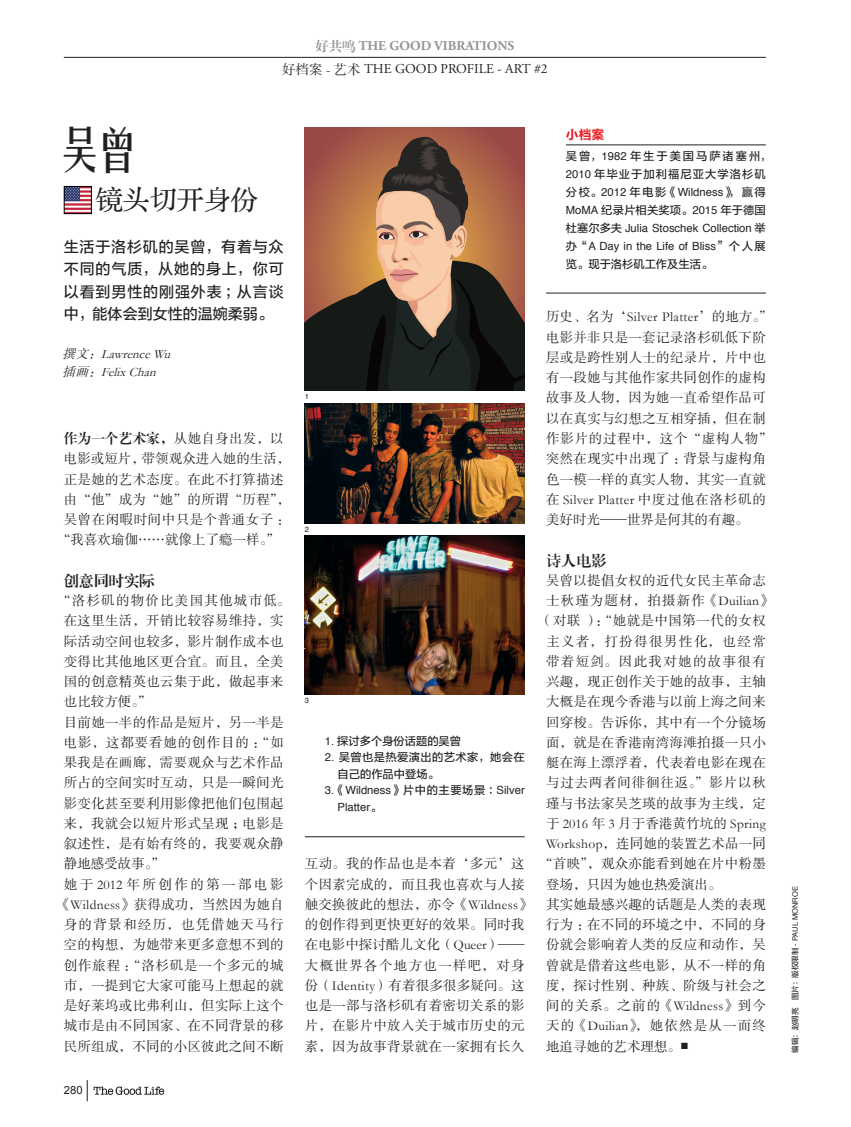
<style>
.page{position:relative;width:851px;height:1127px;background:#fff}
.page>*{position:absolute;margin:0;border:0;box-sizing:border-box;transform-origin:0 0}
.大标{font:48px "FZYTK GBK1 0";color:#231f20}
.副标题{font:27px "FZS3 K GBK1 0";color:#231f20}
.引言{font:15px/22.5px "FZLTZHUNHK GBK1 0";letter-spacing:.055em;color:#231f20;text-align:justify}
.小标{font:15px "FZXBSK GBK1 0";letter-spacing:.01em;color:#231f20}
.正文{font:13.5px/20.2px "FZSSK GBK1 0";letter-spacing:.02em;color:#231f20}
.正文-2{font:13.5px "FZSSK GBK1 0";color:#231f20}
.t1{font:13.5px/23.2px "Adobe Garamond Pro";color:#231f20;text-align:center}
.正文-3{font:13.5px "Garamond";letter-spacing:.025em;color:#231f20}
.正文-4{font:13.5px "FZSSK GBK1 0";letter-spacing:.085em;color:#231f20}
.正文-5{font:13.5px "FZXBSK GBK1 0";letter-spacing:.02em;color:#231f20}
.正文-6{font:13.5px "FZSSK GBK1 0";letter-spacing:.06em;color:#231f20}
.正文-7{font:13.5px "FZSSK GBK1 0";letter-spacing:.105em;color:#231f20}
.正文-8{font:13.5px "FZSSK GBK1 0";letter-spacing:.1em;color:#231f20}
.署名{font:italic 12.75px "Garamond";color:#231f20}
.box标题{font:12.75px "FZLTCHK GBK1 0";color:#ee1d23}
.box文{font:11.25px/18px "FZLTZHUNHK GBK1 0";letter-spacing:.095em;color:#231f20}
.图说{font:11.25px/16.5px "Helvetica";color:#231f20}
.图说-2{font:11.25px/16.5px "FZLTZHUNHK GBK1 0";letter-spacing:.035em;color:#231f20}
.图说-3{font:11.25px "FZLTZHUNHK GBK1 0";color:#231f20}
.t2{font:11.25px "Arial";color:#231f20}
.图片注明侧标{font:7.5px "FZLTZHUNHK GBK1 0";color:#231f20}
.图片数字标{font:7.5px "Helvetica";color:#231f20}
.s1{font-family:"FZXBSK GBK1 0";color:#939598}
.s2{font-weight:700;color:#939598}
.s3{font-family:"FZSSK GBK1 0"}
.s4{font-family:"Garamond"}
.s5{font-family:"Helvetica"}
.s6{font-family:"FZLTZHUNHK GBK1 0"}
</style>
<div class="page">
<svg style="left:87px;top:1080px;width:1px;height:21px"></svg>
<svg style="left:94px;top:1086px;width:70px;height:9px"></svg>
<hr style="left:64px;top:57px;width:701px;height:1px;background:#231f20">
<img style="left:66px;top:188px;width:24px;height:24px">
<div style="left:64px;top:186px;width:28px;height:28px;border:1px solid #000"></div>
<hr style="left:305px;top:836px;width:219px;height:1px;background:#231f20">
<hr style="left:546px;top:293px;width:219px;height:1px;background:#231f20">
<div style="left:305px;top:128px;width:219px;height:263px;background:linear-gradient(to right,#a15248,#a25248)"></div>
<svg style="left:305px;top:136px;width:219px;height:255px;background:#775440"></svg>
<hr style="left:566px;top:145px;width:199px;height:1px;background:#231f20">
<img style="left:305px;top:404px;width:219px;height:119px">
<img style="left:305px;top:535px;width:219px;height:160px">
<p class="t1" style="left:282px;top:35px;width:267px"><span class="s1">好共鸣</span> <span class="s2">THE GOOD VIBRATIONS<br></span><span class="s3">好档案</span> <span class="s4">-</span> <span class="s3">艺术</span> THE GOOD PROFILE - ART #2</p>
<p class="大标" style="left:56px;top:122px;width:87px">吴曾</p>
<p class="副标题" style="left:96px;top:186px;width:163px">镜头切开身份</p>
<p class="引言" style="left:64px;top:236px;width:221px">生活于洛杉矶的吴曾，有着与众不同的气质，从她的身上，你可以看到男性的刚强外表；从言谈中，能体会到女性的温婉柔弱。</p>
<p class="署名" style="left:63px;top:346px;width:113px"><span class="s3">撰文：</span>LawrenceWu</p>
<p class="署名" style="left:63px;top:364px;width:98px"><span class="s3">插画：</span>FelixChan</p>
<p class="正文-5" style="left:64px;top:431px;width:221px">作为一个艺术家，<span class="s3">从她自身出发，以</span></p>
<p class="正文-2" style="left:64px;top:452px;width:228px">电影或短片，带领观众进入她的生活，</p>
<p class="正文" style="left:64px;top:469px;width:221px">正是她的艺术态度。在此不打算描述</p>
<p class="正文" style="left:64px;top:490px;width:228px">由“他”成为“她”的所谓“历程”，</p>
<p class="正文" style="left:64px;top:510px;width:228px">吴曾在闲暇时间中只是个普通女子：</p>
<p class="正文-2" style="left:57px;top:533px;width:224px">“我喜欢瑜伽……就像上了瘾一样。”</p>
<p class="小标" style="left:64px;top:572px;width:92px">创意同时实际</p>
<p class="正文" style="left:64px;top:591px;width:228px;text-indent:-7px">“洛杉矶的物价比美国其他城巿低。在这里生活，开销比较容易维持，实际活动空间也较多，影片制作成本也变得比其他地区更合宜。而且，全美国的创意精英也云集于此，做起事来也比较方便。”</p>
<p class="正文" style="left:64px;top:712px;width:221px;text-align:justify">目前她一半的作品是短片，另一半是电影，这都要看她的创作目的：“如果我是在画廊，需要观众与艺术作品所占的空间实时互动，只是一瞬间光影变化甚至要利用影像把他们包围起来，我就会以短片形式呈现；电影是叙述性，是有始有终的，我要观众静静地感受故事。”</p>
<p class="正文" style="left:57px;top:874px;width:228px;text-align:center">她于 <span class="s4">2012</span> 年所创作的第一部电影《<span class="s4">Wildness</span>》获得成功，当然因为她自身的背景和经历，也凭借她天马行空的构想，为她带来更多意想不到的创作旅程：“洛杉矶是一个多元的城巿，一提到它大家可能马上想起的就是好莱坞或比弗利山，但实际上这个城巿是由不同国家、在不同背景的移民所组成，不同的小区彼此之间不断</p>
<p class="t2" style="left:64px;top:1083px;width:20px">280</p>
<p class="图片数字标" style="left:305px;top:391px;width:6px">1</p>
<p class="图片数字标" style="left:305px;top:523px;width:6px">2</p>
<p class="图片数字标" style="left:305px;top:695px;width:6px">3</p>
<p class="图说-3" style="left:325px;top:735px;width:138px"><span class="s5">1.</span> 探讨多个身份话题的吴曾</p>
<p class="图说-2" style="left:337px;top:749px;width:189px;text-indent:-13px"><span class="s5">2.</span> 吴曾也是热爱演出的艺术家，她会在自己的作品中登场。</p>
<p class="图说" style="left:337px;top:782px;width:189px;text-indent:-13px">3.<span class="s6">《</span>Wildness<span class="s6">》片中的主要场景：</span>Silver<br>Platter<span class="s6">。</span></p>
<p class="正文" style="left:305px;top:854px;width:228px">互动。我的作品也是本着‘多元’这个因素完成的，而且我也喜欢与人接触交换彼此的想法，亦令《<span class="s4">Wildness</span>》的创作得到更快更好的效果。同时我在电影中探讨酷儿文化（<span class="s4">Queer</span>）——大概世界各个地方也一样吧，对身份（<span class="s4">Identity</span>）有着很多很多疑问。这也是一部与洛杉矶有着密切关系的影片，在影片中放入关于城巿历史的元素，因为故事背景就在一家拥有长久</p>
<p class="box标题" style="left:566px;top:127px;width:40px">小档案</p>
<p class="box文" style="left:566px;top:147px;width:207px">吴曾，<span class="s5">1982</span> 年生于美国马萨诸塞州，<br><span class="s5">2010</span> 年毕业于加利福尼亚大学洛杉矶分校。<span class="s5">2012</span> 年电影《<span class="s5">Wildness</span>》，赢得<br><span class="s5">MoMA</span> 纪录片相关奖项。<span class="s5">2015</span> 年于德国杜塞尔多夫 <span class="s5">Julia Stoschek Collection</span> 举办“<span class="s5">A Day in the Life of Bliss</span>”个人展览。现于洛杉矶工作及生活。</p>
<p class="正文" style="left:546px;top:307px;width:228px">历史、名为‘<span class="s4">Silver Platter</span>’的地方。”电影并非只是一套记录洛杉矶低下阶层或是跨性别人士的纪录片，片中也有一段她与其他作家共同创作的虚构故事及人物，因为她一直希望作品可以在真实与幻想之互相穿插，但在制作影片的过程中，这个“虚构人物”突然在现实中出现了：背景与虚构角色一模一样的真实人物，其实一直就在 <span class="s4">Silver Platter</span> 中度过他在洛杉矶的美好时光——世界是何其的有趣。</p>
<p class="小标" style="left:546px;top:552px;width:62px">诗人电影</p>
<p class="正文" style="left:546px;top:571px;width:221px">吴曾以提倡女权的近代女民主革命志</p>
<p class="正文-4" style="left:546px;top:593px;width:228px">士秋瑾为题材，拍摄新作《<span class="s4">Duilian</span>》</p>
<p class="正文" style="left:539px;top:611px;width:228px">（对联）：“她就是中国第一代的女权</p>
<p class="正文-7" style="left:546px;top:634px;width:221px">主义者，打扮得很男性化，也经常</p>
<p class="正文-8" style="left:546px;top:654px;width:221px">带着短剑。因此我对她的故事很有</p>
<p class="正文" style="left:546px;top:672px;width:221px">兴趣，现正创作关于她的故事，主轴</p>
<p class="正文" style="left:546px;top:692px;width:221px">大概是在现今香港与以前上海之间来</p>
<p class="正文" style="left:546px;top:712px;width:221px">回穿梭。告诉你，其中有一个分镜场</p>
<p class="正文" style="left:546px;top:733px;width:221px">面，就是在香港南湾海滩拍摄一只小</p>
<p class="正文" style="left:546px;top:753px;width:221px">艇在海上漂浮着，代表着电影在现在</p>
<p class="正文-6" style="left:546px;top:776px;width:221px">与过去两者间徘徊往返。”影片以秋</p>
<p class="正文" style="left:546px;top:793px;width:221px">瑾与书法家吴芝瑛的故事为主线，定</p>
<p class="正文-3" style="left:546px;top:815px;width:221px"><span class="s3">于</span> 2016 <span class="s3">年</span> 3 <span class="s3">月于香港黄竹坑的</span> Spring</p>
<p class="正文" style="left:546px;top:834px;width:221px"><span class="s4">Workshop</span>，连同她的装置艺术品一同</p>
<p class="正文" style="left:539px;top:854px;width:228px">“首映”，观众亦能看到她在片中粉墨</p>
<p class="正文-2" style="left:546px;top:877px;width:177px">登场，只因为她也热爱演出。</p>
<p class="正文" style="left:546px;top:895px;width:221px;text-align:justify">其实她最感兴趣的话题是人类的表现行为：在不同的环境之中，不同的身份就会影响着人类的反应和动作，吴曾就是借着这些电影，从不一样的角度，探讨性别、种族、阶级与社会之间的关系。之前的《<span class="s4">Wildness</span>》到今天的《<span class="s4">Duilian</span>》，她依然是从一而终地追寻她的艺术理想。■</p>
<p class="图片注明侧标" style="left:791px;top:1052px;width:168px;rotate:-90deg">编辑：赵明亮 图片：版权限制 <span class="s5">- PAUL MONROE</span></p>
</div>
